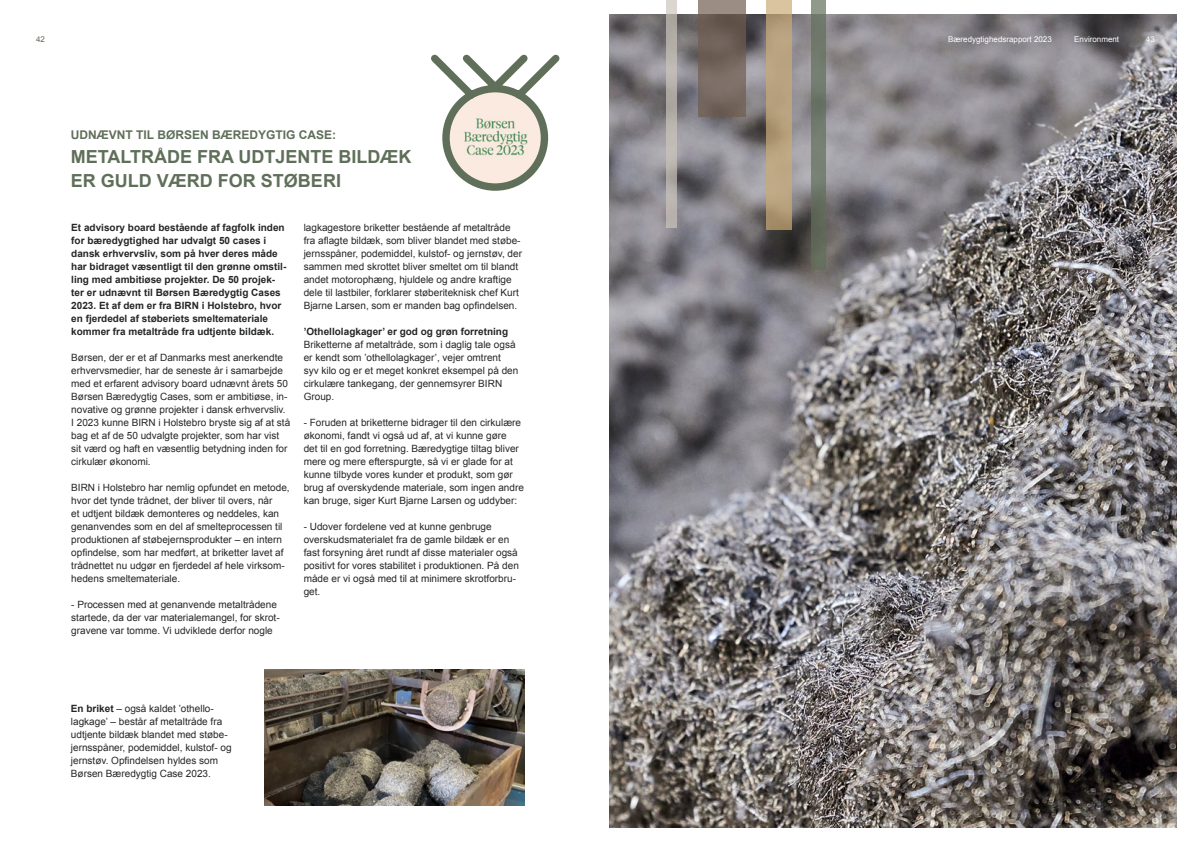
<style>
.page{position:relative;width:1191px;height:842px;background:#fff}
.page>*{position:absolute;margin:0;border:0;box-sizing:border-box;transform-origin:0 0}
.t1{font:700 18px/24px "Arial";color:#606f5a}
.t2{font:700 12px "Arial";color:#606f5a}
.t3{font:10px/13px "Arial";color:#252626}
.t4{font:700 10px/13px "Arial";color:#252626}
.t5{font:8px "Arial";color:#fff}
.t6{font:8px "Arial";color:#606f5a}
.s1{font-weight:700}
</style>
<div class="page">
<img style="left:609px;top:14px;width:567px;height:814px">
<img style="left:265px;top:669px;width:259px;height:137px">
<svg style="left:431px;top:54px;width:129px;height:137px"></svg>
<svg style="left:766px;top:0;width:26px;height:230px;background:#b8a17d"></svg>
<svg style="left:666px;top:0;width:11px;height:227px;background:#b8b2ad"></svg>
<svg style="left:698px;top:0;width:47px;height:116px;background:#76675f"></svg>
<svg style="left:811px;top:0;width:14px;height:269px;background:#6d7769"></svg>
<p class="t6" style="left:36px;top:34px;width:10px">42</p>
<p class="t2" style="left:71px;top:127px;width:267px">UDNÆVNT TIL BØRSEN BÆREDYGTIG CASE:</p>
<h1 class="t1" style="left:71px;top:145px;width:342px">METALTRÅDE FRA UDTJENTE BILDÆK<br>ER GULD VÆRD FOR STØBERI</h1>
<p class="t4" style="left:71px;top:221px;width:217px">Et advisory board bestående af fagfolk inden for bæredygtighed har udvalgt 50 cases i dansk erhvervsliv, som på hver deres måde har bidraget væsentligt til den grønne omstil&shy;ling med ambitiøse projekter. De 50 projek&shy;ter er udnævnt til Børsen Bæredygtig Cases 2023. Et af dem er fra BIRN i Holstebro, hvor en fjerdedel af støberiets smeltemateriale kommer fra metaltråde fra udtjente bildæk.</p>
<p class="t3" style="left:71px;top:351px;width:220px">Børsen, der er et af Danmarks mest anerkendte erhvervsmedier, har de seneste år i samarbejde med et erfarent advisory board udnævnt årets 50<br>Børsen Bæredygtig Cases, som er ambitiøse, in&shy;novative og grønne projekter i dansk erhvervsliv.<br>I 2023 kunne BIRN i Holstebro bryste sig af at stå bag et af de 50 udvalgte projekter, som har vist sit værd og haft en væsentlig betydning inden for cirkulær økonomi.</p>
<p class="t3" style="left:71px;top:481px;width:220px">BIRN i Holstebro har nemlig opfundet en metode, hvor det tynde trådnet, der bliver til overs, når<br>et udtjent bildæk demonteres og neddeles, kan genanvendes som en del af smelteprocessen til produktionen af støbejernsprodukter – en intern opfindelse, som har medført, at briketter lavet af trådnettet nu udgør en fjerdedel af hele virksom&shy;hedens smeltemateriale.</p>
<p class="t3" style="left:71px;top:598px;width:210px">- Processen med at genanvende metaltrådene startede, da der var materialemangel, for skrot&shy;gravene var tomme. Vi udviklede derfor nogle</p>
<p class="t3" style="left:304px;top:221px;width:220px">lagkagestore briketter bestående af metaltråde fra aflagte bildæk, som bliver blandet med støbe&shy;jernsspåner, podemiddel, kulstof- og jernstøv, der sammen med skrottet bliver smeltet om til blandt andet motorophæng, hjuldele og andre kraftige dele til lastbiler, forklarer støberiteknisk chef Kurt Bjarne Larsen, som er manden bag opfindelsen.</p>
<p class="t4" style="left:304px;top:325px;width:206px">’Othellolagkager’ er god og grøn forretning</p>
<p class="t3" style="left:304px;top:338px;width:216px">Briketterne af metaltråde, som i daglig tale også er kendt som ’othellolagkager’, vejer omtrent syv kilo og er et meget konkret eksempel på den cirkulære tankegang, der gennemsyrer BIRN Group.</p>
<p class="t3" style="left:304px;top:416px;width:222px">- Foruden at briketterne bidrager til den cirkulære økonomi, fandt vi også ud af, at vi kunne gøre<br>det til en god forretning. Bæredygtige tiltag bliver mere og mere efterspurgte, så vi er glade for at kunne tilbyde vores kunder et produkt, som gør brug af overskydende materiale, som ingen andre kan bruge, siger Kurt Bjarne Larsen og uddyber:</p>
<p class="t3" style="left:304px;top:520px;width:217px">- Udover fordelene ved at kunne genbruge overskudsmaterialet fra de gamle bildæk er en fast forsyning året rundt af disse materialer også positivt for vores stabilitet i produktionen. På den måde er vi også med til at minimere skrotforbru&shy;get.</p>
<p class="t3" style="left:71px;top:702px;width:162px"><span class="s1">En briket</span> – også kaldet ’othello&shy;lagkage’ – består af metaltråde fra udtjente bildæk blandet med støbe&shy;jernsspåner, podemiddel, kulstof- og jernstøv. Opfindelsen hyldes som Børsen Bæredygtig Case 2023.</p>
<p class="t5" style="left:948px;top:34px;width:105px">Bæredygtighedsrapport 2023</p>
<p class="t5" style="left:1074px;top:34px;width:46px">Environment</p>
<p class="t5" style="left:1146px;top:34px;width:10px">43</p>
</div>
